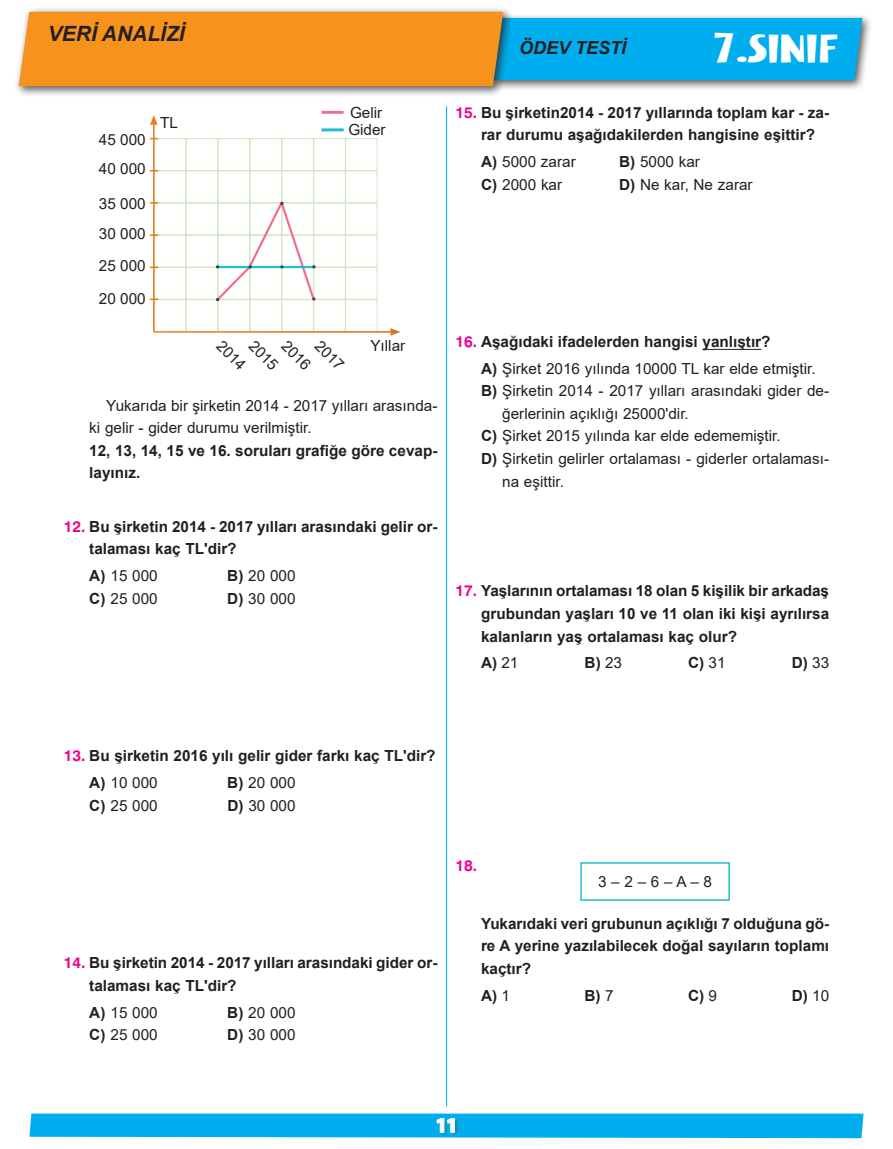
<style>
.page{position:relative;width:893px;height:1149px;background:#fff}
.page>*{position:absolute;margin:0;border:0;box-sizing:border-box;transform-origin:0 0}
.t1{font:39px "Folia Mix";color:#fff}
.t2{font:italic 700 21px "Arial";color:#231f20}
.t3{font:900 21px "Cleanvertising";color:#fff}
.t4{font:italic 700 18px "Arial";color:#231f20}
.t5{font:700 15.3px/22.5px "Arial";color:#231f20}
.t6{font:15.3px/26.7px "Arial";color:#231f20}
.t7{font:15.3px "Swis 721 BT Bold";color:#ed028c}
.s1{font-family:"Swis 721 BT Bold";font-weight:400;color:#ed028c}
.s2{font-weight:700}
.s3{font-family:"Swis 721 BT Bold";color:#ed028c}
.s4{font-weight:400}
</style>
<div class="page">
<div style="left:486px;top:13px;width:387px;height:78px;background:#231f20;opacity:.75"></div>
<div style="left:14px;top:7px;width:500px;height:90px;background:#231f20;opacity:.75"></div>
<svg style="left:18px;top:11px;width:845px;height:76px"></svg>
<div style="left:29px;top:1113px;width:834px;height:24px;background:#00aeef"></div>
<hr style="left:702px;top:349px;width:59px;height:1px;background:#231f20">
<div style="left:250px;top:138px;width:32px;height:33px;border:1px solid #d2e7c0"></div>
<div style="left:250px;top:170px;width:32px;height:33px;border:1px solid #d2e7c0"></div>
<div style="left:250px;top:299px;width:32px;height:33px;border:1px solid #d2e7c0"></div>
<div style="left:154px;top:138px;width:32px;height:33px;border:1px solid #d2e7c0"></div>
<div style="left:154px;top:202px;width:32px;height:33px;border:1px solid #d2e7c0"></div>
<div style="left:154px;top:267px;width:32px;height:32px;border:1px solid #d2e7c0"></div>
<div style="left:154px;top:170px;width:32px;height:33px;border:1px solid #d2e7c0"></div>
<div style="left:154px;top:235px;width:32px;height:32px;border:1px solid #d2e7c0"></div>
<div style="left:154px;top:299px;width:32px;height:33px;border:1px solid #d2e7c0"></div>
<div style="left:313px;top:138px;width:33px;height:33px;border:1px solid #d2e7c0"></div>
<div style="left:313px;top:202px;width:33px;height:33px;border:1px solid #d2e7c0"></div>
<div style="left:313px;top:267px;width:33px;height:32px;border:1px solid #d2e7c0"></div>
<div style="left:313px;top:170px;width:33px;height:33px;border:1px solid #d2e7c0"></div>
<div style="left:313px;top:235px;width:33px;height:32px;border:1px solid #d2e7c0"></div>
<div style="left:313px;top:299px;width:33px;height:33px;border:1px solid #d2e7c0"></div>
<div style="left:218px;top:138px;width:32px;height:33px;border:1px solid #d2e7c0"></div>
<div style="left:218px;top:170px;width:32px;height:33px;border:1px solid #d2e7c0"></div>
<div style="left:218px;top:299px;width:32px;height:33px;border:1px solid #d2e7c0"></div>
<div style="left:282px;top:138px;width:32px;height:33px;border:1px solid #d2e7c0"></div>
<div style="left:282px;top:170px;width:32px;height:33px;border:1px solid #d2e7c0"></div>
<div style="left:282px;top:299px;width:32px;height:33px;border:1px solid #d2e7c0"></div>
<div style="left:186px;top:138px;width:32px;height:33px;border:1px solid #d2e7c0"></div>
<div style="left:186px;top:202px;width:32px;height:33px;border:1px solid #d2e7c0"></div>
<div style="left:186px;top:267px;width:32px;height:32px;border:1px solid #d2e7c0"></div>
<div style="left:186px;top:170px;width:32px;height:33px;border:1px solid #d2e7c0"></div>
<div style="left:186px;top:235px;width:32px;height:32px;border:1px solid #d2e7c0"></div>
<div style="left:186px;top:299px;width:32px;height:33px;border:1px solid #d2e7c0"></div>
<div style="left:345px;top:138px;width:33px;height:33px;border:1px solid #d2e7c0"></div>
<div style="left:345px;top:202px;width:33px;height:33px;border:1px solid #d2e7c0"></div>
<div style="left:345px;top:267px;width:33px;height:32px;border:1px solid #d2e7c0"></div>
<div style="left:345px;top:170px;width:33px;height:33px;border:1px solid #d2e7c0"></div>
<div style="left:345px;top:235px;width:33px;height:32px;border:1px solid #d2e7c0"></div>
<div style="left:345px;top:299px;width:33px;height:33px;border:1px solid #d2e7c0"></div>
<hr style="left:153px;top:123px;width:2px;height:209px;background:#fff">
<svg style="left:150px;top:115px;width:8px;height:10px"></svg>
<svg style="left:150px;top:266px;width:8px;height:2px"></svg>
<svg style="left:150px;top:298px;width:8px;height:2px"></svg>
<svg style="left:150px;top:234px;width:8px;height:2px"></svg>
<hr style="left:154px;top:331px;width:238px;height:1px;background:#fff">
<svg style="left:390px;top:328px;width:10px;height:7px"></svg>
<hr style="left:322px;top:111px;width:22px;height:3px;background:#f17091">
<hr style="left:322px;top:128px;width:22px;height:3px;background:#21bece">
<svg style="left:214px;top:200px;width:103px;height:103px"></svg>
<div style="left:580px;top:862px;width:150px;height:38px;border:2px solid #21bece"></div>
<h2 class="t2" style="left:48px;top:19px;width:138px">VERİ ANALİZİ</h2>
<p class="t6" style="left:99px;top:124px;width:48px;line-height:29.5px">45 000<br>40 000</p>
<p class="t6" style="left:99px;top:190px;width:48px">35 000</p>
<p class="t6" style="left:99px;top:220px;width:48px">30 000</p>
<p class="t6" style="left:99px;top:249px;width:48px;line-height:33px">25 000<br>20 000</p>
<p class="t6" style="left:160px;top:109px;width:19px">TL</p>
<p class="t6" style="left:348px;top:103px;width:39px;line-height:17.4px">Gelir<br>Gider</p>
<p class="t6" style="left:229px;top:333px;width:36px;rotate:45deg">2014</p>
<p class="t6" style="left:261px;top:333px;width:36px;rotate:45deg">2015</p>
<p class="t6" style="left:294px;top:333px;width:36px;rotate:45deg">2016</p>
<p class="t6" style="left:327px;top:333px;width:36px;rotate:45deg">2017</p>
<p class="t6" style="left:370px;top:332px;width:36px">Yıllar</p>
<p class="t6" style="left:89px;top:394px;width:350px;line-height:22.5px;text-indent:17px">Yukarıda bir şirketin 2014 - 2017 yılları arasında&shy;ki gelir - gider durumu verilmiştir.</p>
<p class="t5" style="left:89px;top:439px;width:350px">12, 13, 14, 15 ve 16. soruları grafiğe göre cevap&shy;layınız.</p>
<p class="t5" style="left:89px;top:515px;width:350px;text-indent:-26px"><span class="s1">12.</span> Bu şirketin 2014 - 2017 yılları arasındaki gelir or&shy;talaması kaç TL'dir?</p>
<p class="t6" style="left:89px;top:562px;width:70px"><span class="s2">A)</span> 15 000</p>
<p class="t6" style="left:227px;top:562px;width:70px"><span class="s2">B)</span> 20 000</p>
<p class="t6" style="left:89px;top:584px;width:70px"><span class="s2">C)</span> 25 000</p>
<p class="t6" style="left:227px;top:584px;width:70px"><span class="s2">D)</span> 30 000</p>
<p class="t4" style="left:519px;top:36px;width:109px">ÖDEV TESTİ</p>
<h1 class="t1" style="left:712px;top:25px;width:129px">7.SINIF</h1>
<p class="t5" style="left:481px;top:101px;width:350px;text-indent:-26px"><span class="s1">15.</span> Bu şirketin2014 - 2017 yıllarında toplam kar - za&shy;rar durumu aşağıdakilerden hangisine eşittir?</p>
<p class="t6" style="left:481px;top:148px;width:96px"><span class="s2">A)</span> 5000 zarar</p>
<p class="t6" style="left:619px;top:148px;width:82px"><span class="s2">B)</span> 5000 kar</p>
<p class="t6" style="left:481px;top:171px;width:83px"><span class="s2">C)</span> 2000 kar</p>
<p class="t6" style="left:619px;top:171px;width:135px"><span class="s2">D)</span> Ne kar, Ne zarar</p>
<p class="t6" style="left:481px;top:328px;width:336px;text-indent:-26px"><span class="s3">16.</span> <span class="s2">Aşağıdaki ifadelerden hangisi yanlıştır?<br>A)</span> Şirket 2016 yılında 10000 TL kar elde etmiştir.</p>
<p class="t6" style="left:481px;top:377px;width:350px"><span class="s2">B)</span> Şirketin 2014 - 2017 yılları arasındaki gider de-</p>
<p class="t6" style="left:502px;top:400px;width:188px">ğerlerinin açıklığı 25000'dir.</p>
<p class="t6" style="left:481px;top:422px;width:301px"><span class="s2">C)</span> Şirket 2015 yılında kar elde edememiştir.</p>
<p class="t6" style="left:481px;top:445px;width:350px"><span class="s2">D)</span> Şirketin gelirler ortalaması - giderler ortalaması-</p>
<p class="t6" style="left:502px;top:467px;width:63px">na eşittir.</p>
<p class="t5" style="left:481px;top:579px;width:350px;text-align:justify;text-indent:-26px"><span class="s1">17.</span> Yaşlarının ortalaması 18 olan 5 kişilik bir arkadaş grubundan yaşları 10 ve 11 olan iki kişi ayrılırsa kalanların yaş ortalaması kaç olur?</p>
<p class="t5" style="left:481px;top:651px;width:39px">A) <span class="s4">21</span></p>
<p class="t5" style="left:585px;top:651px;width:39px">B) <span class="s4">23</span></p>
<p class="t5" style="left:688px;top:651px;width:39px">C) <span class="s4">31</span></p>
<p class="t5" style="left:792px;top:651px;width:39px">D) <span class="s4">33</span></p>
<p class="t5" style="left:89px;top:742px;width:348px;line-height:26.7px;text-indent:-26px"><span class="s1">13.</span> Bu şirketin 2016 yılı gelir gider farkı kaç TL'dir?<br>A) <span class="s4">10 000</span></p>
<p class="t6" style="left:227px;top:769px;width:70px"><span class="s2">B)</span> 20 000</p>
<p class="t6" style="left:89px;top:791px;width:70px"><span class="s2">C)</span> 25 000</p>
<p class="t6" style="left:227px;top:791px;width:70px"><span class="s2">D)</span> 30 000</p>
<p class="t5" style="left:89px;top:951px;width:350px;text-indent:-25px"><span class="s1">14.</span> Bu şirketin 2014 - 2017 yılları arasındaki gider or&shy;talaması kaç TL'dir?</p>
<p class="t6" style="left:89px;top:998px;width:70px"><span class="s2">A)</span> 15 000</p>
<p class="t6" style="left:227px;top:998px;width:70px"><span class="s2">B)</span> 20 000</p>
<p class="t6" style="left:89px;top:1020px;width:70px"><span class="s2">C)</span> 25 000</p>
<p class="t6" style="left:227px;top:1020px;width:70px"><span class="s2">D)</span> 30 000</p>
<p class="t7" style="left:455px;top:855px;width:23px">18.</p>
<p class="t6" style="left:598px;top:868px;width:115px">3 – 2 – 6 – A – 8</p>
<p class="t5" style="left:481px;top:912px;width:350px;text-align:justify">Yukarıdaki veri grubunun açıklığı 7 olduğuna gö&shy;re A yerine yazılabilecek doğal sayıların toplamı kaçtır?</p>
<p class="t5" style="left:481px;top:983px;width:30px">A) <span class="s4">1</span></p>
<p class="t5" style="left:585px;top:983px;width:30px">B) <span class="s4">7</span></p>
<p class="t5" style="left:688px;top:983px;width:30px">C) <span class="s4">9</span></p>
<p class="t5" style="left:792px;top:983px;width:39px">D) <span class="s4">10</span></p>
<h2 class="t3" style="left:436px;top:1107px;width:23px">11</h2>
</div>
